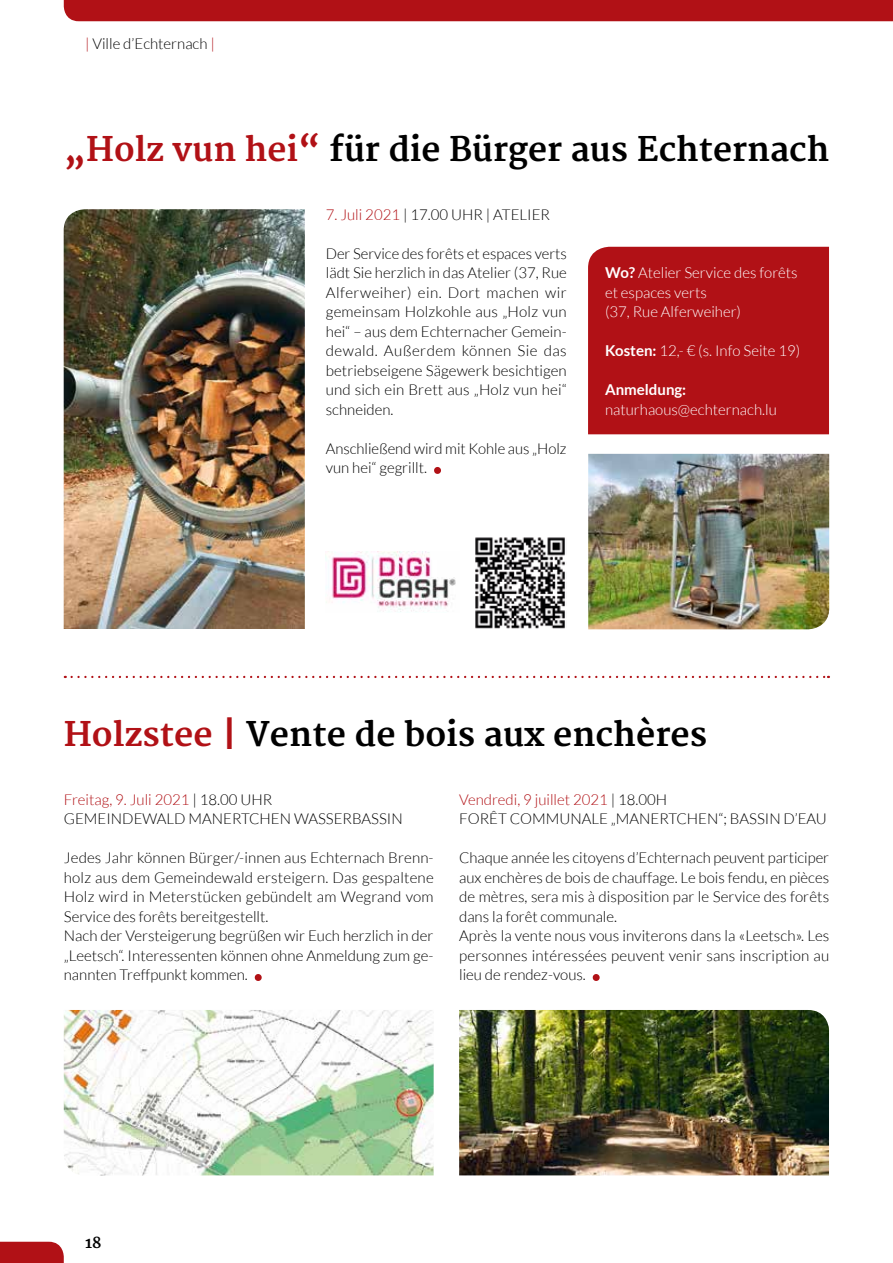
<style>
.page{position:relative;width:893px;height:1263px;background:#fff}
.page>*{position:absolute;margin:0;border:0;box-sizing:border-box;transform-origin:0 0}
.t1{font:300 75px "Lato";color:#b11116}
.t2{font:700 33px "Merriweather";color:#000}
.t3{font:300 15px/19.5px "Lato";color:#000}
.t4{font:300 15px/19.5px "Lato";color:#fff}
.t5{font:700 15px "Lato";color:#fff}
.t6{font:700 15px "Merriweather";color:#000}
.s1{color:#b11116}
.s2{font-weight:700}
</style>
<div class="page">
<img style="left:326px;top:551px;width:130px;height:61px">
<img style="left:475px;top:537px;width:90px;height:92px">
<div style="left:588px;top:247px;width:241px;height:187px;background:#b11116"></div>
<img style="left:64px;top:209px;width:241px;height:420px">
<img style="left:588px;top:454px;width:241px;height:175px">
<svg style="left:72px;top:676px;width:757px;height:2px"></svg>
<img style="left:459px;top:1010px;width:370px;height:165px">
<img style="left:64px;top:1010px;width:370px;height:165px">
<div style="left:64px;top:0;width:829px;height:21px;background:#b11116"></div>
<svg style="left:0;top:1242px;width:64px;height:21px"></svg>
<p class="t3" style="left:85px;top:34px;width:131px"><span class="s1">|</span> Ville d’Echternach <span class="s1">|</span></p>
<h2 class="t2" style="left:64px;top:130px;width:767px"><span class="s1">„Holz vun hei“</span> für die Bürger aus Echternach</h2>
<p class="t3" style="left:326px;top:205px;width:226px"><span class="s1">7. Juli 2021</span> | 17.00 UHR | ATELIER</p>
<p class="t3" style="left:326px;top:244px;width:243px;text-align:justify">Der Service des forêts et espaces verts lädt Sie herzlich in das Atelier (37, Rue Alferweiher) ein. Dort machen wir gemeinsam Holzkohle aus „Holz vun hei“ – aus dem Echternacher Gemein&shy;dewald. Außerdem können Sie das betriebseigene Sägewerk besichtigen und sich ein Brett aus „Holz vun hei“ schneiden.</p>
<p class="t3" style="left:326px;top:439px;width:242px">Anschließend wird mit Kohle aus „Holz vun hei“ gegrillt.</p>
<p class="t4" style="left:605px;top:263px;width:194px"><span class="s2">Wo?</span> Atelier Service des forêts et espaces verts<br>(37, Rue Alferweiher)</p>
<p class="t4" style="left:605px;top:341px;width:197px"><span class="s2">Kosten:</span> 12,- € (s. Info Seite 19)</p>
<p class="t5" style="left:605px;top:381px;width:83px">Anmeldung:</p>
<p class="t4" style="left:605px;top:400px;width:173px">naturhaous@echternach.lu</p>
<h1 class="t1" style="left:430px;top:406px;width:16px">.</h1>
<h2 class="t2" style="left:64px;top:715px;width:645px"><span class="s1">Holzstee |</span> Vente de bois aux enchères</h2>
<p class="t3" style="left:64px;top:790px;width:340px"><span class="s1">Freitag, 9. Juli 2021</span> | 18.00 UHR<br>GEMEINDEWALD MANERTCHEN WASSERBASSIN</p>
<p class="t3" style="left:64px;top:848px;width:371px">Jedes Jahr können Bürger/-innen aus Echternach Brenn&shy;holz aus dem Gemeindewald ersteigern. Das gespaltene Holz wird in Meterstücken gebündelt am Wegrand vom Service des forêts bereitgestellt.<br>Nach der Versteigerung begrüßen wir Euch herzlich in der „Leetsch“. Interessenten können ohne Anmeldung zum ge&shy;nannten Treffpunkt kommen.</p>
<h1 class="t1" style="left:251px;top:913px;width:16px">.</h1>
<p class="t3" style="left:459px;top:790px;width:369px"><span class="s1">Vendredi, 9 juillet 2021</span> | 18.00H<br>FORÊT COMMUNALE „MANERTCHEN“; BASSIN D’EAU</p>
<p class="t3" style="left:459px;top:848px;width:372px">Chaque année les citoyens d’Echternach peuvent participer aux enchères de bois de chauffage. Le bois fendu, en pièces de mètres, sera mis à disposition par le Service des forêts dans la forêt communale.<br>Après la vente nous vous inviterons dans la «Leetsch». Les personnes intéressées peuvent venir sans inscription au lieu de rendez-vous.</p>
<h1 class="t1" style="left:589px;top:913px;width:16px">.</h1>
<p class="t6" style="left:85px;top:1234px;width:18px">18</p>
</div>
